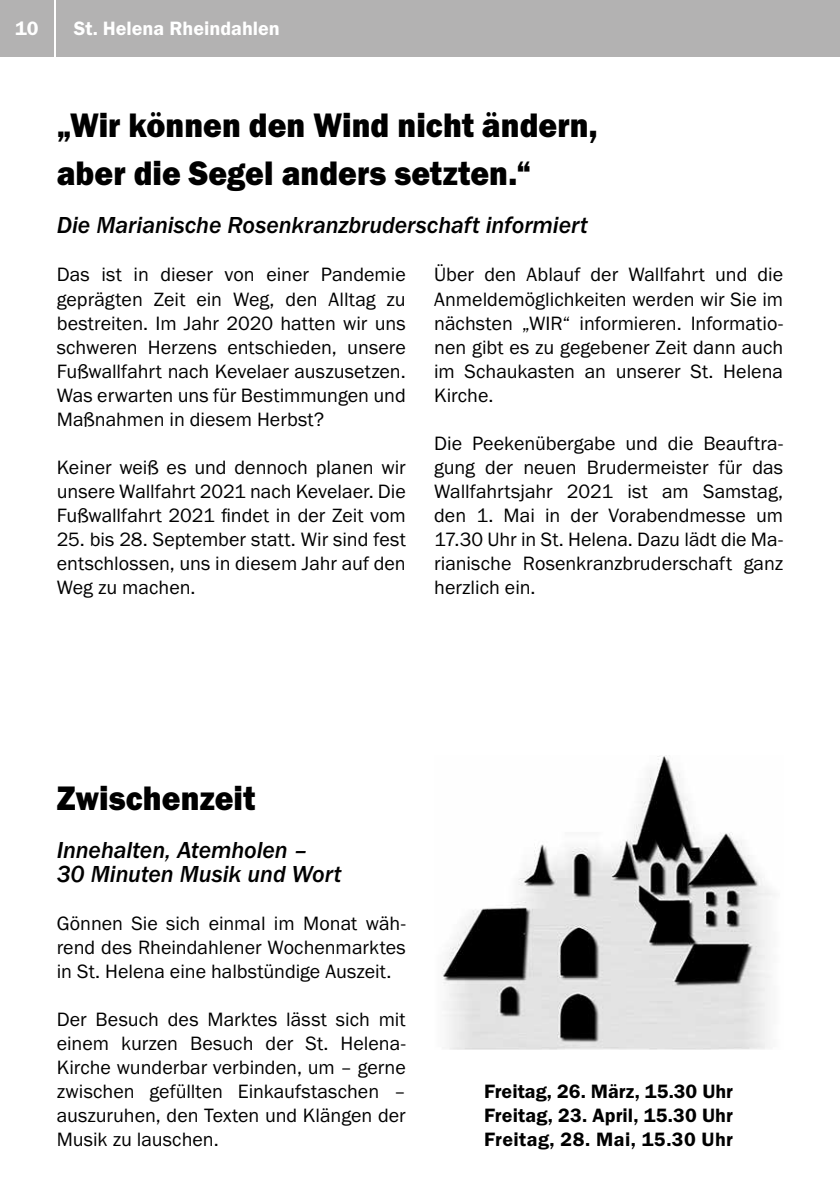
<style>
.page{position:relative;width:840px;height:1191px;background:#fff}
.page>*{position:absolute;margin:0;border:0;box-sizing:border-box;transform-origin:0 0}
.t1{font:35.2px/48px "Franklin Gothic URW Hea";color:#000;scale:.91 1}
.t2{font:24px/24px "Franklin Gothic URW Med Ita";letter-spacing:-.005em;color:#000}
.t3{font:20px/24px "Franklin Gothic URW Boo";color:#000;text-align:justify}
.t4{font:20px/24px "Franklin Gothic URW Dem";letter-spacing:.005em;color:#000;text-align:justify}
.t5{font:20px "Franklin Gothic URW Dem";color:#fff}
</style>
<div class="page">
<div style="left:0;top:0;width:54px;height:57px;background:#b3b2b2"></div>
<div style="left:57px;top:0;width:782px;height:57px;background:#b3b2b2"></div>
<img style="left:442px;top:755px;width:331px;height:294px">
<p class="t5" style="left:15px;top:16px;width:25px">10</p>
<p class="t5" style="left:74px;top:16px;width:207px">St. Helena Rheindahlen</p>
<h1 class="t1" style="left:57px;top:101px;width:595px">„Wir können den Wind nicht ändern, aber die Segel anders setzten.“</h1>
<p class="t2" style="left:57px;top:213px;width:532px">Die Marianische Rosenkranzbruderschaft informiert</p>
<p class="t3" style="left:57px;top:262px;width:350px">Das ist in dieser von einer Pandemie geprägten Zeit ein Weg, den Alltag zu bestreiten. Im Jahr 2020 hatten wir uns schweren Herzens entschieden, unsere Fußwallfahrt nach Kevelaer auszusetzen.<br>Was erwarten uns für Bestimmungen und Maßnahmen in diesem Herbst?</p>
<p class="t3" style="left:57px;top:454px;width:350px">Keiner weiß es und dennoch planen wir unsere Wallfahrt 2021 nach Kevelaer. Die Fußwallfahrt 2021 findet in der Zeit vom</p>
<p class="t3" style="left:57px;top:526px;width:350px">25. bis 28. September statt. Wir sind fest entschlossen, uns in diesem Jahr auf den Weg zu machen.</p>
<p class="t3" style="left:434px;top:262px;width:350px">Über den Ablauf der Wallfahrt und die Anmeldemöglichkeiten werden wir Sie im nächsten „WIR“ informieren. Informatio&shy;nen gibt es zu gegebener Zeit dann auch im Schaukasten an unserer St. Helena Kirche.</p>
<p class="t3" style="left:434px;top:430px;width:350px">Die Peekenübergabe und die Beauftra&shy;gung der neuen Brudermeister für das Wallfahrtsjahr 2021 ist am Samstag, den 1. Mai in der Vorabendmesse um 17.30 Uhr in St. Helena. Dazu lädt die Ma&shy;rianische Rosenkranzbruderschaft ganz herzlich ein.</p>
<h1 class="t1" style="left:57px;top:773px;width:220px">Zwischenzeit</h1>
<p class="t2" style="left:57px;top:837px;width:286px">Innehalten, Atemholen –<br>30 Minuten Musik und Wort</p>
<p class="t3" style="left:57px;top:910px;width:350px">Gönnen Sie sich einmal im Monat wäh&shy;rend des Rheindahlener Wochenmarktes in St. Helena eine halbstündige Auszeit.</p>
<p class="t3" style="left:57px;top:1006px;width:350px">Der Besuch des Marktes lässt sich mit einem kurzen Besuch der St. Helena-Kirche wunderbar verbinden, um – gerne zwischen gefüllten Einkaufstaschen – auszuruhen, den Texten und Klängen der Musik zu lauschen.</p>
<p class="t4" style="left:484px;top:1078px;width:250px">Freitag, 26. März, 15.30 Uhr Freitag, 23. April, 15.30 Uhr Freitag, 28. Mai, 15.30 Uhr</p>
</div>
